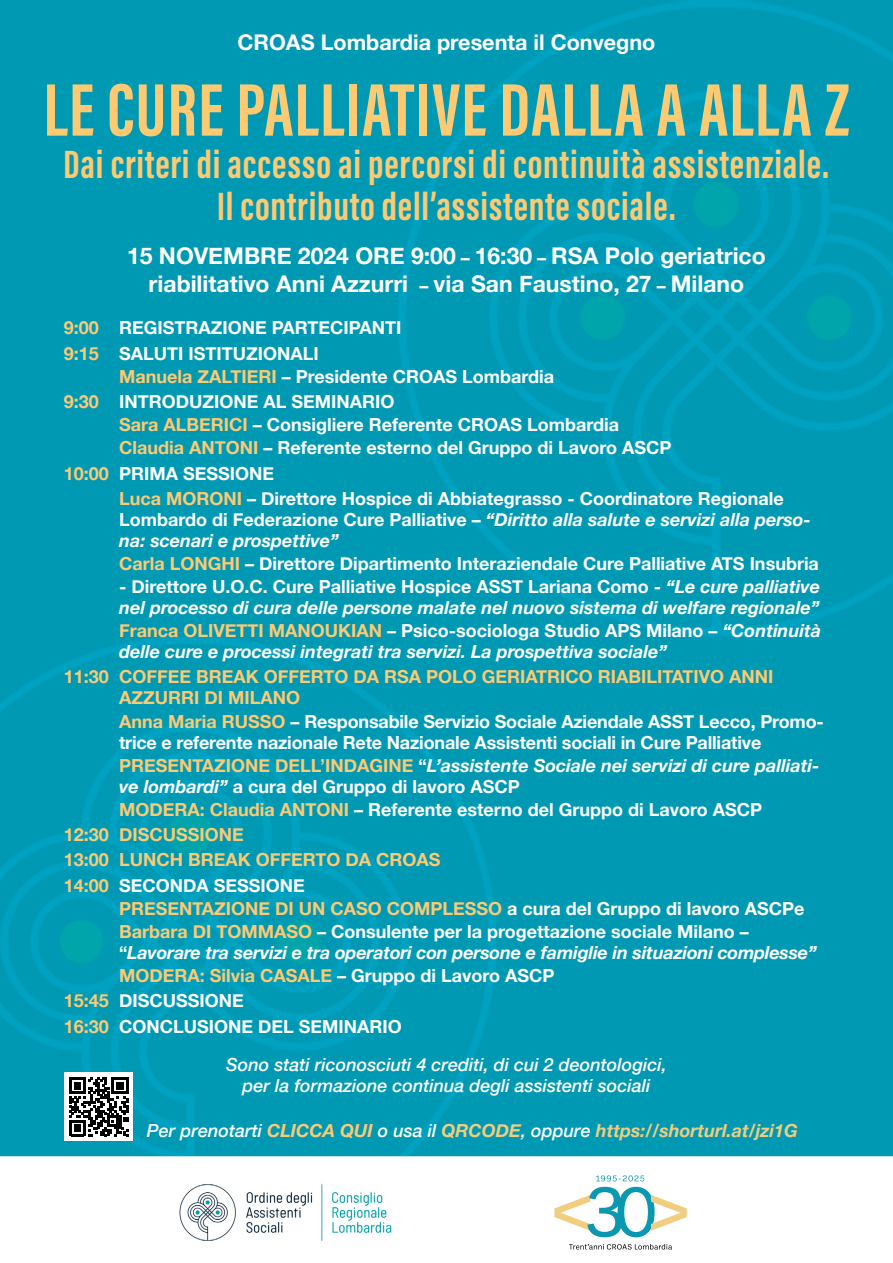
<style>
.page{position:relative;width:893px;height:1263px;background:#fff}
.page>*{position:absolute;margin:0;border:0;box-sizing:border-box;transform-origin:0 0}
.t1{font:700 76.65px "Acumin Pro Extra Cond";letter-spacing:.02em;color:#fdca74}
.t2{font:700 40.65px/42.5px "Acumin Pro Extra Cond";letter-spacing:.02em;color:#fdca74;text-align:center}
.t3{font:700 22.95px/27.6px "Helvetica Neue";color:#fff;text-align:center}
.t4{font:700 21.6px "Helvetica Neue";color:#fff}
.t5{font:700 18px/25.2px "Helvetica Neue";color:#fff}
.t6{font:italic 700 18px/21px "Helvetica Neue";color:#fff}
.t7{font:700 18px/25.2px "Helvetica Neue";color:#fdca74}
.t8{font:italic 500 18px/21px "Helvetica Neue";color:#fff;text-align:center}
.t9{font:italic 700 18px "Helvetica Neue";color:#f1cd7f}
.s1{font-size:18px}
.s2{color:#fdca74}
.s3{font-style:normal}
.s4{font-style:normal;color:#fdca74}
.s5{color:#fff}
.s6{font-weight:500;color:#fff}
</style>
<div class="page">
<img style="left:0;top:0;width:893px;height:1250px">
<div style="left:65px;top:1073px;width:68px;height:68px;background:#fff"></div>
<svg style="left:69px;top:1077px;width:59px;height:59px"></svg>
<svg style="left:569px;top:1244px;width:103px;height:5px"></svg>
<svg style="left:596px;top:1175px;width:48px;height:6px"></svg>
<svg style="left:554px;top:1187px;width:133px;height:50px"></svg>
<img style="left:164px;top:1168px;width:256px;height:82px">
<p class="t4" style="left:237px;top:25px;width:420px">CROAS Lombardia presenta il Convegno</p>
<h1 class="t1" style="left:44px;top:63px;width:807px">LE CURE PALLIATIVE DALLA A ALLA Z</h1>
<h2 class="t2" style="left:64px;top:143px;width:767px">Dai criteri di accesso ai percorsi di continuità assistenziale.<br>Il contributo dell’assistente sociale.</h2>
<p class="t3" style="left:127px;top:243px;width:640px">15 NOVEMBRE 2024 ORE 9:00 <span class="s1">–</span> 16:30 <span class="s1">–</span> RSA Polo geriatrico riabilitativo Anni Azzurri <span class="s1">–</span> via San Faustino, 27 <span class="s1">–</span> Milano</p>
<p class="t5" style="left:64px;top:316px;width:339px"><span class="s2">9:00</span> REGISTRAZIONE PARTECIPANTI<br><span class="s2">9:15</span> SALUTI ISTITUZIONALI</p>
<p class="t5" style="left:64px;top:364px;width:492px;text-indent:55px"><span class="s2">Manuela ZALTIERI</span> – Presidente CROAS Lombardia<br><span class="s2">9:30</span> INTRODUZIONE AL SEMINARIO</p>
<p class="t5" style="left:119px;top:414px;width:554px;line-height:23.1px"><span class="s2">Sara ALBERICI</span> – Consigliere Referente CROAS Lombardia<br><span class="s2">Claudia ANTONI</span> – Referente esterno del Gruppo di Lavoro ASCP</p>
<p class="t5" style="left:119px;top:461px;width:666px;text-indent:-55px"><span class="s2">10:00</span> PRIMA SESSIONE<br><span class="s2">Luca MORONI</span> – Direttore Hospice di Abbiategrasso - Coordinatore Regionale</p>
<p class="t6" style="left:119px;top:509px;width:693px"><span class="s3">Lombardo di Federazione Cure Palliative –</span> “Diritto alla salute e servizi alla perso&shy;na: scenari e prospettive”</p>
<p class="t5" style="left:119px;top:551px;width:701px"><span class="s2">Carla LONGHI</span> – Direttore Dipartimento Interaziendale Cure Palliative ATS Insubria</p>
<p class="t6" style="left:119px;top:577px;width:702px"><span class="s3">- Direttore U.O.C. Cure Palliative Hospice ASST Lariana Como -</span> “Le cure palliative nel processo di cura delle persone malate nel nuovo sistema di welfare regionale”</p>
<p class="t6" style="left:119px;top:621px;width:704px"><span class="s4">Franca OLIVETTI MANOUKIAN</span> <span class="s3">– Psico-sociologa Studio APS Milano –</span> “Continuità delle cure e processi integrati tra servizi. La prospettiva sociale”</p>
<p class="t7" style="left:119px;top:667px;width:656px;line-height:21px;text-indent:-55px">11:30 COFFEE BREAK OFFERTO DA RSA POLO GERIATRICO RIABILITATIVO ANNI<br>AZZURRI DI MILANO</p>
<p class="t5" style="left:119px;top:711px;width:706px;line-height:21px"><span class="s2">Anna Maria RUSSO</span> – Responsabile Servizio Sociale Aziendale ASST Lecco, Promo&shy;trice e referente nazionale Rete Nazionale Assistenti sociali in Cure Palliative</p>
<p class="t6" style="left:119px;top:755px;width:702px"><span class="s4">PRESENTAZIONE DELL’INDAGINE</span> <span class="s3">“</span>L’assistente Sociale nei servizi di cure palliati&shy;ve lombardi” <span class="s3">a cura del Gruppo di lavoro ASCP</span></p>
<p class="t7" style="left:64px;top:797px;width:700px;text-indent:55px">MODERA: Claudia ANTONI <span class="s5">– Referente esterno del Gruppo di Lavoro ASCP </span>12:30 DISCUSSIONE<br>13:00 LUNCH BREAK OFFERTO DA CROAS<br>14:00 <span class="s5">SECONDA SESSIONE</span></p>
<p class="t5" style="left:119px;top:897px;width:687px;line-height:23.1px"><span class="s2">PRESENTAZIONE DI UN CASO COMPLESSO</span> a cura del Gruppo di lavoro ASCPe<br><span class="s2">Barbara DI TOMMASO</span> – Consulente per la progettazione sociale Milano –</p>
<p class="t6" style="left:119px;top:941px;width:699px;line-height:23.1px"><span class="s3">“</span>Lavorare tra servizi e tra operatori con persone e famiglie in situazioni complesse”<br><span class="s4">MODERA: Silvia CASALE</span> <span class="s3">– Gruppo di Lavoro ASCP</span></p>
<p class="t5" style="left:64px;top:989px;width:339px"><span class="s2">15:45</span> DISCUSSIONE<br><span class="s2">16:30</span> CONCLUSIONE DEL SEMINARIO</p>
<p class="t8" style="left:226px;top:1052px;width:442px">Sono stati riconosciuti 4 crediti, di cui 2 deontologici, per la formazione continua degli assistenti sociali</p>
<p class="t9" style="left:147px;top:1116px;width:653px"><span class="s6">Per prenotarti</span> <span class="s2">CLICCA QUI</span> <span class="s6">o usa il</span> QRCODE<span class="s6">, oppure</span> https://shorturl.at/jzi1G</p>
</div>
